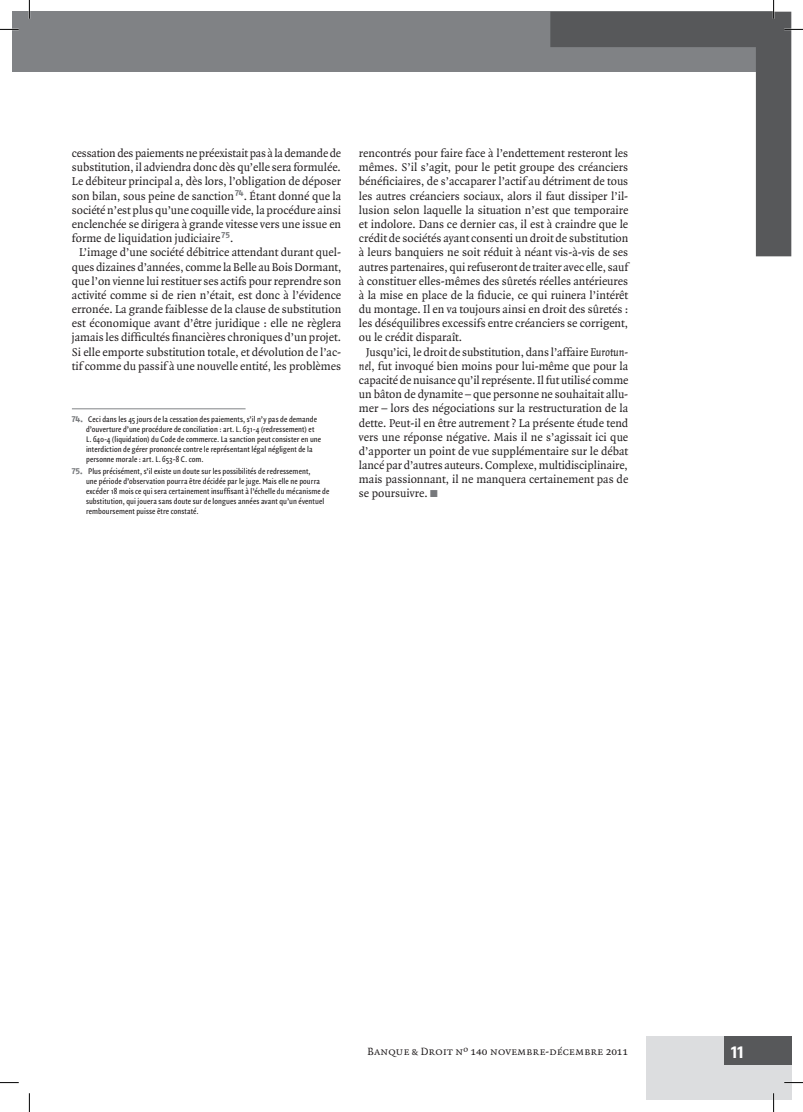
<style>
.page{position:relative;width:803px;height:1112px;background:#fff}
.page>*{position:absolute;margin:0;border:0;box-sizing:border-box;transform-origin:0 0}
.t1{font:17.5px "Fago No Bold Lf Caps";color:#fff}
._9-NOTES_DE_BAS_DE_P{font:12.12px/14.1px "Quadraat";color:#231f20;text-align:justify}
._5-TEXTE-COURANT{font:12.12px/14.1px "Quadraat";color:#231f20;text-align:center}
.t2{font:11.25px "Quadraat Small Caps";color:#231f20}
._9-NOTES_DE_BAS_DE_P-2{font:8.75px/10px "Quadraat Sans Con";letter-spacing:.01em;color:#231f20}
.s1{font-family:"Fago No Bold Lf";color:#76787b}
.s2{font-style:italic}
.s3{color:#76787b}
</style>
<div class="page">
<div style="left:12px;top:12px;width:17px;height:60px;background:#808285"></div>
<div style="left:646px;top:1036px;width:145px;height:63px;background:#dcdddf"></div>
<div style="left:724px;top:1036px;width:67px;height:28px;background:#57585a"></div>
<div style="left:29px;top:12px;width:744px;height:60px;background:#808285"></div>
<svg style="left:550px;top:12px;width:241px;height:244px"></svg>
<hr style="left:72px;top:408px;width:174px;height:1px;background:#808285">
<svg style="left:0;top:29px;width:19px;height:1px"></svg>
<svg style="left:784px;top:29px;width:19px;height:1px"></svg>
<svg style="left:0;top:1082px;width:19px;height:1px"></svg>
<svg style="left:784px;top:1081px;width:19px;height:2px"></svg>
<svg style="left:29px;top:0;width:1px;height:19px"></svg>
<svg style="left:29px;top:1093px;width:1px;height:18px"></svg>
<svg style="left:773px;top:0;width:1px;height:19px"></svg>
<svg style="left:773px;top:1093px;width:1px;height:18px"></svg>
<p class="_9-NOTES_DE_BAS_DE_P" style="left:72px;top:146px;width:271px">cessation des paiements ne préexistait pas à la demande de substitution, il adviendra donc dès qu’elle sera formulée.<br>Le débiteur principal a, dès lors, l’obligation de déposer son bilan, sous peine de sanction<sup>74</sup>. Étant donné que la société n’est plus qu’une coquille vide, la procédure ainsi enclenchée se dirigera à grande vitesse vers une issue en forme de liquidation judiciaire <sup>75</sup>.</p>
<p class="_5-TEXTE-COURANT" style="left:72px;top:246px;width:271px">L’image d’une société débitrice attendant durant quel&shy;ques dizaines d’années, comme la Belle au Bois Dormant, que l’on vienne lui restituer ses actifs pour reprendre son activité comme si de rien n’était, est donc à l’évidence erronée. La grande faiblesse de la clause de substitution est économique avant d’être juridique : elle ne règlera jamais les difficultés financières chroniques d’un projet.<br>Si elle emporte substitution totale, et dévolution de l’ac&shy;tif comme du passif à une nouvelle entité, les problèmes</p>
<p class="_9-NOTES_DE_BAS_DE_P-2" style="left:86px;top:414px;width:237px;text-indent:-14px"><span class="s1">74.</span> Ceci dans les 45 jours de la cessation des paiements, s’il n’y pas de demande d’ouverture d’une procédure de conciliation : art. L. 631-4 (redressement) et L. 640-4 (liquidation) du Code de commerce. La sanction peut consister en une interdiction de gérer prononcée contre le représentant légal négligent de la personne morale : art. L. 653-8 C. com.</p>
<p class="_9-NOTES_DE_BAS_DE_P-2" style="left:86px;top:466px;width:245px;text-indent:-14px"><span class="s1">75.</span> Plus précisément, s’il existe un doute sur les possibilités de redressement,<br>une période d’observation pourra être décidée par le juge. Mais elle ne pourra excéder 18 mois ce qui sera certainement insuffisant à l’échelle du mécanisme de substitution, qui jouera sans doute sur de longues années avant qu’un éventuel remboursement puisse être constaté.</p>
<p class="_9-NOTES_DE_BAS_DE_P" style="left:359px;top:146px;width:271px">rencontrés pour faire face à l’endettement resteront les mêmes. S’il s’agit, pour le petit groupe des créanciers bénéficiaires, de s’accaparer l’actif au détriment de tous les autres créanciers sociaux, alors il faut dissiper l’il&shy;lusion selon laquelle la situation n’est que temporaire et indolore. Dans ce dernier cas, il est à craindre que le crédit de sociétés ayant consenti un droit de substitution à leurs banquiers ne soit réduit à néant vis-à-vis de ses autres partenaires, qui refuseront de traiter avec elle, sauf à constituer elles-mêmes des sûretés réelles antérieures à la mise en place de la fiducie, ce qui ruinera l’intérêt du montage. Il en va toujours ainsi en droit des sûretés : les déséquilibres excessifs entre créanciers se corrigent, ou le crédit disparaît.</p>
<p class="_5-TEXTE-COURANT" style="left:359px;top:345px;width:271px;text-align:justify;text-indent:7px">Jusqu’ici, le droit de substitution, dans l’affaire <span class="s2">Eurotun&shy;nel</span>, fut invoqué bien moins pour lui-même que pour la capacité de nuisance qu’il représente. Il fut utilisé comme un bâton de dynamite – que personne ne souhaitait allu&shy;mer – lors des négociations sur la restructuration de la dette. Peut-il en être autrement ? La présente étude tend vers une réponse négative. Mais il ne s’agissait ici que d’apporter un point de vue supplémentaire sur le débat lancé par d’autres auteurs. Complexe, multidisciplinaire, mais passionnant, il ne manquera certainement pas de se poursuivre. <span class="s3">■</span></p>
<p class="t2" style="left:368px;top:1045px;width:262px">Banque &amp; Droit nº 140 novembre-décembre 2011</p>
<h1 class="t1" style="left:731px;top:1040px;width:14px">11</h1>
</div>
